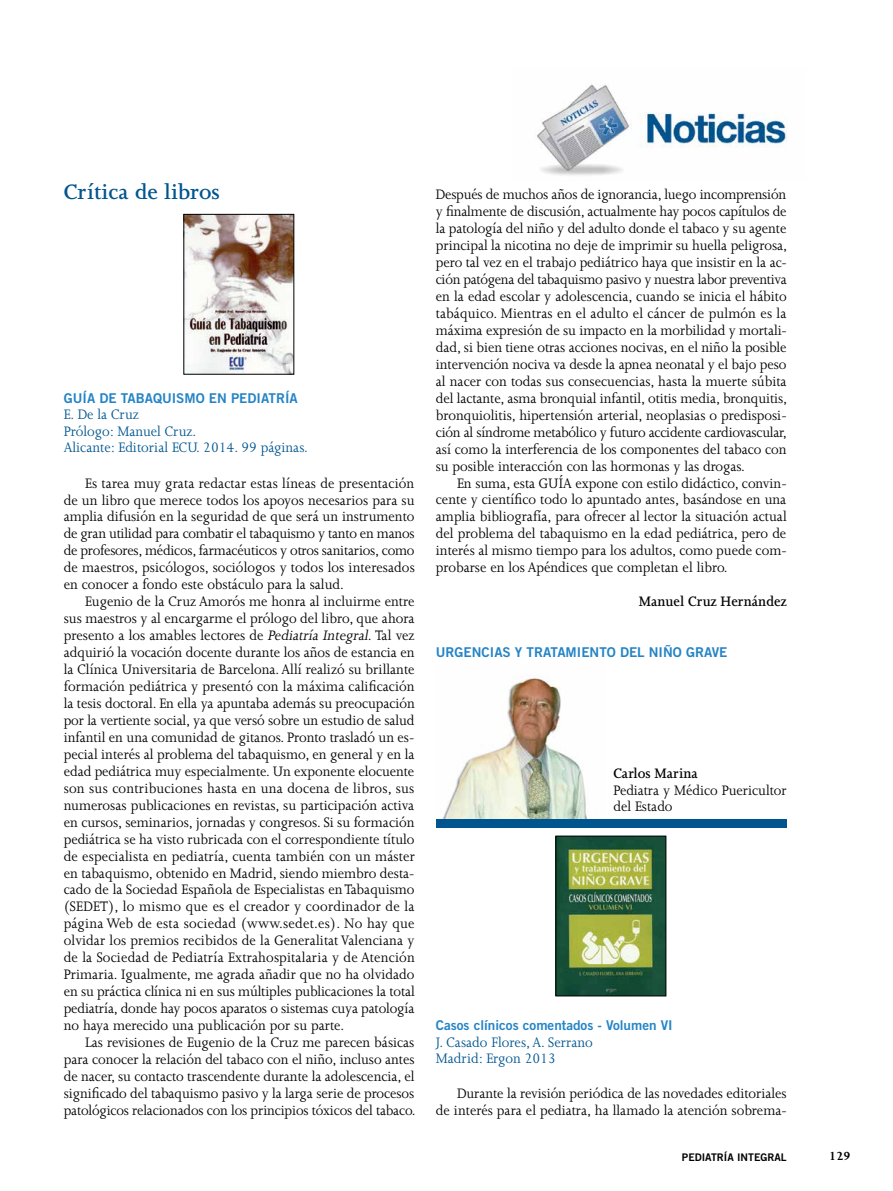
<style>
.page{position:relative;width:893px;height:1191px;background:#fff}
.page>*{position:absolute;margin:0;border:0;box-sizing:border-box;transform-origin:0 0}
.t1{font:600 24px "Joanna MT Std";color:#00558f}
.t2{font:15.75px/17px "Joanna MT Std";letter-spacing:-.005em;color:#000;text-align:justify;scale:.95 1}
.t3{font:15.75px/16.5px "Joanna MT Std";color:#00558f;scale:.95 1}
.t4{font:600 15.75px "Joanna MT Std";color:#000;scale:.95 1}
.t5{font:13.5px "Trade Gothic Bold Two";color:#2484c6}
.t6{font:700 13.5px "Joanna MT Std";color:#000}
.t7{font:10.5px "Trade Gothic Bold Two";color:#000}
.s1{font-style:italic}
</style>
<div class="page">
<img style="left:537px;top:84px;width:251px;height:91px">
<img style="left:442px;top:675px;width:146px;height:144px">
<div style="left:436px;top:819px;width:351px;height:9px;background:#00558f"></div>
<img style="left:558px;top:838px;width:106px;height:156px">
<div style="left:556px;top:836px;width:110px;height:160px;border:1px solid #000"></div>
<img style="left:186px;top:216px;width:106px;height:156px">
<div style="left:184px;top:214px;width:110px;height:160px;border:1px solid #000"></div>
<h1 class="t1" style="left:64px;top:179px;width:157px">Crítica de libros</h1>
<p class="t5" style="left:64px;top:389px;width:235px">GUÍA DE TABAQUISMO EN PEDIATRÍA</p>
<p class="t3" style="left:64px;top:406px;width:258px">E. De la Cruz<br>Prólogo: Manuel Cruz.<br>Alicante: Editorial ECU. 2014. 99 páginas.</p>
<p class="t2" style="left:64px;top:474px;width:371px;text-indent:21px">Es tarea muy grata redactar estas líneas de presentación de un libro que merece todos los apoyos necesarios para su amplia difusión en la seguridad de que será un instrumento de gran utilidad para combatir el tabaquismo y tanto en manos de profesores, médicos, farmacéuticos y otros sanitarios, como de maestros, psicólogos, sociólogos y todos los interesados en conocer a fondo este obstáculo para la salud.</p>
<p class="t2" style="left:64px;top:593px;width:371px;text-indent:21px">Eugenio de la Cruz Amorós me honra al incluirme entre sus maestros y al encargarme el prólogo del libro, que ahora presento a los amables lectores de <span class="s1">Pediatría Integral.</span>Tal vez adquirió la vocación docente durante los años de estancia en la Clínica Universitaria de Barcelona. Allí realizó su brillante formación pediátrica y presentó con la máxima calificación la tesis doctoral. En ella ya apuntaba además su preocupación por la vertiente social, ya que versó sobre un estudio de salud infantil en una comunidad de gitanos. Pronto trasladó un es&shy;pecial interés al problema del tabaquismo, en general y en la edad pediátrica muy especialmente. Un exponente elocuente son sus contribuciones hasta en una docena de libros, sus numerosas publicaciones en revistas, su participación activa en cursos, seminarios, jornadas y congresos. Si su formación pediátrica se ha visto rubricada con el correspondiente título de especialista en pediatría, cuenta también con un máster en tabaquismo, obtenido en Madrid, siendo miembro desta&shy;cado de la Sociedad Española de Especialistas en Tabaquismo (SEDET), lo mismo que es el creador y coordinador de la página Web de esta sociedad (www.sedet.es). No hay que olvidar los premios recibidos de la Generalitat Valenciana y de la Sociedad de Pediatría Extrahospitalaria y de Atención Primaria. Igualmente, me agrada añadir que no ha olvidado en su práctica clínica ni en sus múltiples publicaciones la total pediatría, donde hay pocos aparatos o sistemas cuya patología no haya merecido una publicación por su parte.</p>
<p class="t2" style="left:64px;top:1034px;width:372px;text-indent:21px">Las revisiones de Eugenio de la Cruz me parecen básicas para conocer la relación del tabaco con el niño, incluso antes de nacer, su contacto trascendente durante la adolescencia, el significado del tabaquismo pasivo y la larga serie de procesos patológicos relacionados con los principios tóxicos del tabaco.</p>
<p class="t2" style="left:436px;top:186px;width:372px">Después de muchos años de ignorancia, luego incomprensión y finalmente de discusión, actualmente hay pocos capítulos de la patología del niño y del adulto donde el tabaco y su agente principal la nicotina no deje de imprimir su huella peligrosa, pero tal vez en el trabajo pediátrico haya que insistir en la ac&shy;ción patógena del tabaquismo pasivo y nuestra labor preventiva en la edad escolar y adolescencia, cuando se inicia el hábito tabáquico. Mientras en el adulto el cáncer de pulmón es la máxima expresión de su impacto en la morbilidad y mortali&shy;dad, si bien tiene otras acciones nocivas, en el niño la posible intervención nociva va desde la apnea neonatal y el bajo peso al nacer con todas sus consecuencias, hasta la muerte súbita del lactante, asma bronquial infantil, otitis media, bronquitis, bronquiolitis, hipertensión arterial, neoplasias o predisposi&shy;ción al síndrome metabólico y futuro accidente cardiovascular, así como la interferencia de los componentes del tabaco con su posible interacción con las hormonas y las drogas.</p>
<p class="t2" style="left:436px;top:474px;width:371px;text-indent:21px">En suma, esta GUÍA expone con estilo didáctico, convin&shy;cente y científico todo lo apuntado antes, basándose en una amplia bibliografía, para ofrecer al lector la situación actual del problema del tabaquismo en la edad pediátrica, pero de interés al mismo tiempo para los adultos, como puede com&shy;probarse en los Apéndices que completan el libro.</p>
<p class="t4" style="left:639px;top:593px;width:157px">Manuel Cruz Hernández</p>
<p class="t5" style="left:436px;top:644px;width:293px">URGENCIAS Y TRATAMIENTO DEL NIÑO GRAVE</p>
<p class="t4" style="left:613px;top:765px;width:90px">Carlos Marina</p>
<p class="t2" style="left:613px;top:782px;width:184px;line-height:16.5px">Pediatra y Médico Puericultor del Estado</p>
<p class="t5" style="left:436px;top:1017px;width:238px">Casos clínicos comentados - Volumen VI</p>
<p class="t3" style="left:436px;top:1033px;width:167px">J. Casado Flores, A. Serrano<br>Madrid: Ergon 2013</p>
<p class="t2" style="left:436px;top:1084px;width:371px;text-align:right">Durante la revisión periódica de las novedades editoriales<br>de interés para el pediatra, ha llamado la atención sobrema-</p>
<p class="t7" style="left:682px;top:1151px;width:106px">PEDIATRÍA INTEGRAL</p>
<p class="t6" style="left:829px;top:1149px;width:23px">129</p>
</div>
